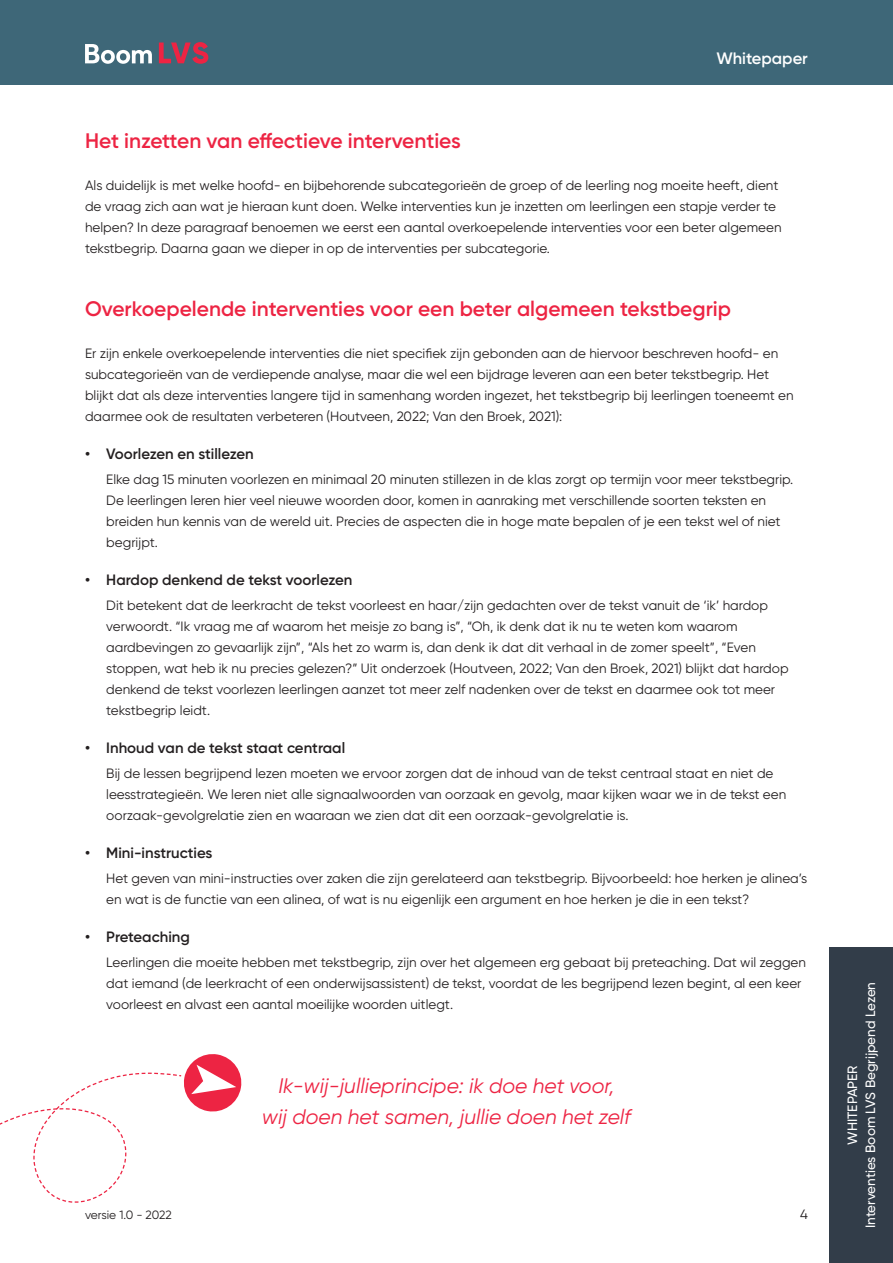
<style>
.page{position:relative;width:893px;height:1263px;background:#fff}
.page>*{position:absolute;margin:0;border:0;box-sizing:border-box;transform-origin:0 0}
.t1{font:600 21px "Gilroy";color:#ed2443}
.t2{font:italic 21px/31.5px "Gilroy";color:#ed2443;text-align:center}
.t3{font:600 16.5px "Gilroy";color:#fff}
.t4{font:600 15px "Gilroy";color:#231f20}
.t5{font:13.5px/21px "Gilroy";color:#231f20}
.t6{font:500 13.5px/18px "Gilroy";color:#fff;text-align:center}
.t7{font:12px "Gilroy";letter-spacing:-.01em;color:#231f20}
</style>
<div class="page">
<div style="left:0;top:0;width:893px;height:85px;background:#3e6778"></div>
<div style="left:829px;top:947px;width:64px;height:316px;background:#323d49"></div>
<svg style="left:85px;top:44px;width:67px;height:20px"></svg>
<svg style="left:159px;top:42px;width:49px;height:22px"></svg>
<svg style="left:0;top:1054px;width:242px;height:149px"></svg>
<p class="t3" style="left:717px;top:48px;width:93px">Whitepaper</p>
<h1 class="t1" style="left:85px;top:127px;width:377px">Het inzetten van effectieve interventies</h1>
<p class="t5" style="left:85px;top:174px;width:698px">Als duidelijk is met welke hoofd- en bijbehorende subcategorieën de groep of de leerling nog moeite heeft, dient de vraag zich aan wat je hieraan kunt doen. Welke interventies kun je inzetten om leerlingen een stapje verder te helpen? In deze paragraaf benoemen we eerst een aantal overkoepelende interventies voor een beter algemeen tekstbegrip. Daarna gaan we dieper in op de interventies per subcategorie.</p>
<h1 class="t1" style="left:85px;top:295px;width:647px">Overkoepelende interventies voor een beter algemeen tekstbegrip</h1>
<p class="t5" style="left:85px;top:342px;width:710px">Er zijn enkele overkoepelende interventies die niet specifiek zijn gebonden aan de hiervoor beschreven hoofd- en subcategorieën van de verdiepende analyse, maar die wel een bijdrage leveren aan een beter tekstbegrip. Het blijkt dat als deze interventies langere tijd in samenhang worden ingezet, het tekstbegrip bij leerlingen toeneemt en daarmee ook de resultaten verbeteren (Houtveen, 2022; Van den Broek, 2021):</p>
<p class="t4" style="left:85px;top:444px;width:170px">• Voorlezen en stillezen</p>
<p class="t5" style="left:106px;top:468px;width:689px">Elke dag 15 minuten voorlezen en minimaal 20 minuten stillezen in de klas zorgt op termijn voor meer tekstbegrip.<br>De leerlingen leren hier veel nieuwe woorden door, komen in aanraking met verschillende soorten teksten en breiden hun kennis van de wereld uit. Precies de aspecten die in hoge mate bepalen of je een tekst wel of niet begrijpt.</p>
<p class="t4" style="left:85px;top:570px;width:269px">• Hardop denkend de tekst voorlezen</p>
<p class="t5" style="left:106px;top:594px;width:684px">Dit betekent dat de leerkracht de tekst voorleest en haar/zijn gedachten over de tekst vanuit de ‘ik’ hardop verwoordt. “Ik vraag me af waarom het meisje zo bang is”, “Oh, ik denk dat ik nu te weten kom waarom aardbevingen zo gevaarlijk zijn”, “Als het zo warm is, dan denk ik dat dit verhaal in de zomer speelt”, “Even stoppen, wat heb ik nu precies gelezen?” Uit onderzoek (Houtveen, 2022; Van den Broek, 2021) blijkt dat hardop denkend de tekst voorlezen leerlingen aanzet tot meer zelf nadenken over de tekst en daarmee ook tot meer tekstbegrip leidt.</p>
<p class="t4" style="left:85px;top:738px;width:262px">• Inhoud van de tekst staat centraal</p>
<p class="t5" style="left:106px;top:762px;width:681px">Bij de lessen begrijpend lezen moeten we ervoor zorgen dat de inhoud van de tekst centraal staat en niet de leesstrategieën. We leren niet alle signaalwoorden van oorzaak en gevolg, maar kijken waar we in de tekst een oorzaak-gevolgrelatie zien en waaraan we zien dat dit een oorzaak-gevolgrelatie is.</p>
<p class="t4" style="left:85px;top:843px;width:129px">• Mini-instructies</p>
<p class="t5" style="left:106px;top:867px;width:702px">Het geven van mini-instructies over zaken die zijn gerelateerd aan tekstbegrip. Bijvoorbeeld: hoe herken je alinea’s en wat is de functie van een alinea, of wat is nu eigenlijk een argument en hoe herken je die in een tekst?</p>
<p class="t4" style="left:85px;top:927px;width:106px">• Preteaching</p>
<p class="t5" style="left:106px;top:951px;width:701px">Leerlingen die moeite hebben met tekstbegrip, zijn over het algemeen erg gebaat bij preteaching. Dat wil zeggen dat iemand (de leerkracht of een onderwijsassistent) de tekst, voordat de les begrijpend lezen begint, al een keer voorleest en alvast een aantal moeilijke woorden uitlegt.</p>
<h1 class="t2" style="left:262px;top:1069px;width:371px">Ik-wij-jullieprincipe: ik doe het voor,<br>wij doen het samen, jullie doen het zelf</h1>
<p class="t7" style="left:85px;top:1207px;width:88px">versie 1.0 - 2022</p>
<p class="t5" style="left:800px;top:1203px;width:9px">4</p>
<p class="t6" style="left:843px;top:1228px;width:248px;rotate:-90deg">WHITEPAPER<br>Interventies Boom LVS Begrijpend Lezen</p>
</div>
